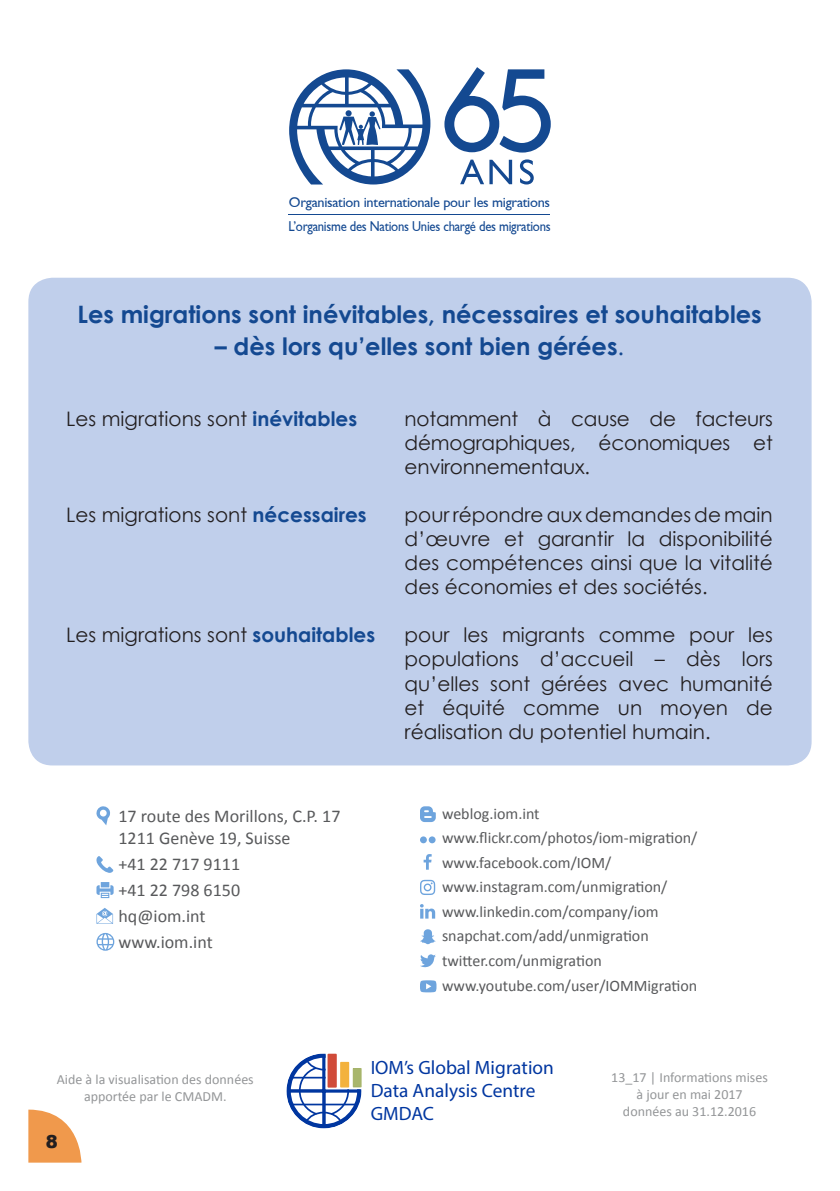
<style>
.page{position:relative;width:840px;height:1191px;background:#fff}
.page>*{position:absolute;margin:0;border:0;box-sizing:border-box;transform-origin:0 0}
.t1{font:700 24px "Century Gothic";color:#144991}
.t2{font:20px/24px "Century Gothic";color:#231f20;text-align:justify}
.t3{font:19.2px/23.2px "Myriad Pro";color:#0036a0}
.t4{font:18px/26.2px "Calibri";color:#58595b}
.t5{font:900 18px "Arial";color:#231f20}
.t6{font:16px/24.6px "Calibri";color:#58595b}
.t7{font:14.4px/23.4px "Gill Sans";letter-spacing:-.02em;color:#144991}
.t8{font:14px/16.8px "Calibri";color:#949698;text-align:center}
.s1{font-weight:400}
.s2{font-weight:700;color:#144991}
</style>
<div class="page">
<svg style="left:28px;top:1109px;width:53px;height:53px"></svg>
<svg style="left:289px;top:69px;width:141px;height:115px"></svg>
<svg style="left:444px;top:67px;width:106px;height:86px"></svg>
<svg style="left:460px;top:160px;width:52px;height:24px"></svg>
<svg style="left:520px;top:159px;width:13px;height:25px"></svg>
<hr style="left:288px;top:214px;width:261px;height:1px;background:#144991">
<div style="left:28px;top:278px;width:783px;height:487px;background:#c0cfeb;border-radius:24px"></div>
<svg style="left:286px;top:1053px;width:76px;height:75px"></svg>
<div style="left:327px;top:1053px;width:9px;height:34px;background:#d04b39;border:2px solid #d04b39"></div>
<div style="left:340px;top:1061px;width:9px;height:26px;background:#f3b23d;border:1px solid #f3b23d"></div>
<div style="left:352px;top:1068px;width:9px;height:19px;background:#a8b66c;border:1px solid #a8b66c"></div>
<svg style="left:96px;top:806px;width:14px;height:19px"></svg>
<svg style="left:96px;top:856px;width:17px;height:17px"></svg>
<svg style="left:96px;top:882px;width:17px;height:16px"></svg>
<svg style="left:96px;top:908px;width:17px;height:15px"></svg>
<svg style="left:96px;top:933px;width:18px;height:17px"></svg>
<svg style="left:420px;top:806px;width:15px;height:16px"></svg>
<div style="left:420px;top:836px;width:6px;height:7px;background:#6ea4dd;border-radius:50%"></div>
<div style="left:428px;top:836px;width:7px;height:7px;background:#6ea4dd;border-radius:50%"></div>
<svg style="left:423px;top:854px;width:8px;height:15px"></svg>
<svg style="left:420px;top:879px;width:15px;height:16px"></svg>
<svg style="left:420px;top:904px;width:15px;height:14px"></svg>
<svg style="left:420px;top:929px;width:15px;height:15px"></svg>
<svg style="left:420px;top:954px;width:15px;height:14px"></svg>
<svg style="left:420px;top:980px;width:16px;height:12px"></svg>
<p class="t7" style="left:288px;top:191px;width:263px">Organisation internationale pour les migrations<br>L’organisme des Nations Unies chargé des migrations</p>
<p class="t1" style="left:77px;top:296px;width:685px">Les migrations sont inévitables, nécessaires et souhaitables</p>
<p class="t1" style="left:215px;top:328px;width:410px">– dès lors qu’elles sont bien gérées<span class="s1">.</span></p>
<p class="t2" style="left:66px;top:407px;width:292px">Les migrations sont <span class="s2">inévitables</span></p>
<p class="t2" style="left:404px;top:407px;width:369px">notamment à cause de facteurs démographiques, économiques et environnementaux.</p>
<p class="t2" style="left:66px;top:503px;width:302px">Les migrations sont <span class="s2">nécessaires</span></p>
<p class="t2" style="left:404px;top:503px;width:369px">pour répondre aux demandes de main d’œuvre et garantir la disponibilité des compétences ainsi que la vitalité des économies et des sociétés.</p>
<p class="t2" style="left:66px;top:623px;width:310px">Les migrations sont <span class="s2">souhaitables</span></p>
<p class="t2" style="left:404px;top:623px;width:369px">pour les migrants comme pour les populations d’accueil – dès lors qu’elles sont gérées avec humanité et équité comme un moyen de réalisation du potentiel humain.</p>
<p class="t4" style="left:118px;top:805px;width:223px;line-height:21.6px">17 route des Morillons, C.P. 17<br>1211 Genève 19, Suisse</p>
<p class="t4" style="left:118px;top:850px;width:123px">+41 22 717 9111 +41 22 798 6150 hq@iom.int www.iom.int</p>
<p class="t8" style="left:57px;top:1071px;width:198px">Aide à la visualisation des données apportée par le CMADM.</p>
<p class="t5" style="left:46px;top:1128px;width:14px">8</p>
<p class="t6" style="left:442px;top:801px;width:257px">weblog.iom.int www.flickr.com/photos/iom-migration/ www.facebook.com/IOM/ www.instagram.com/unmigration/ www.linkedin.com/company/iom snapchat.com/add/unmigration twitter.com/unmigration www.youtube.com/user/IOMMigration</p>
<p class="t3" style="left:370px;top:1055px;width:184px">IOM’s Global Migration<br>Data Analysis Centre<br>GMDAC</p>
<p class="t8" style="left:611px;top:1069px;width:158px">13_17 | Informations mises à jour en mai 2017 données au 31.12.2016</p>
</div>
